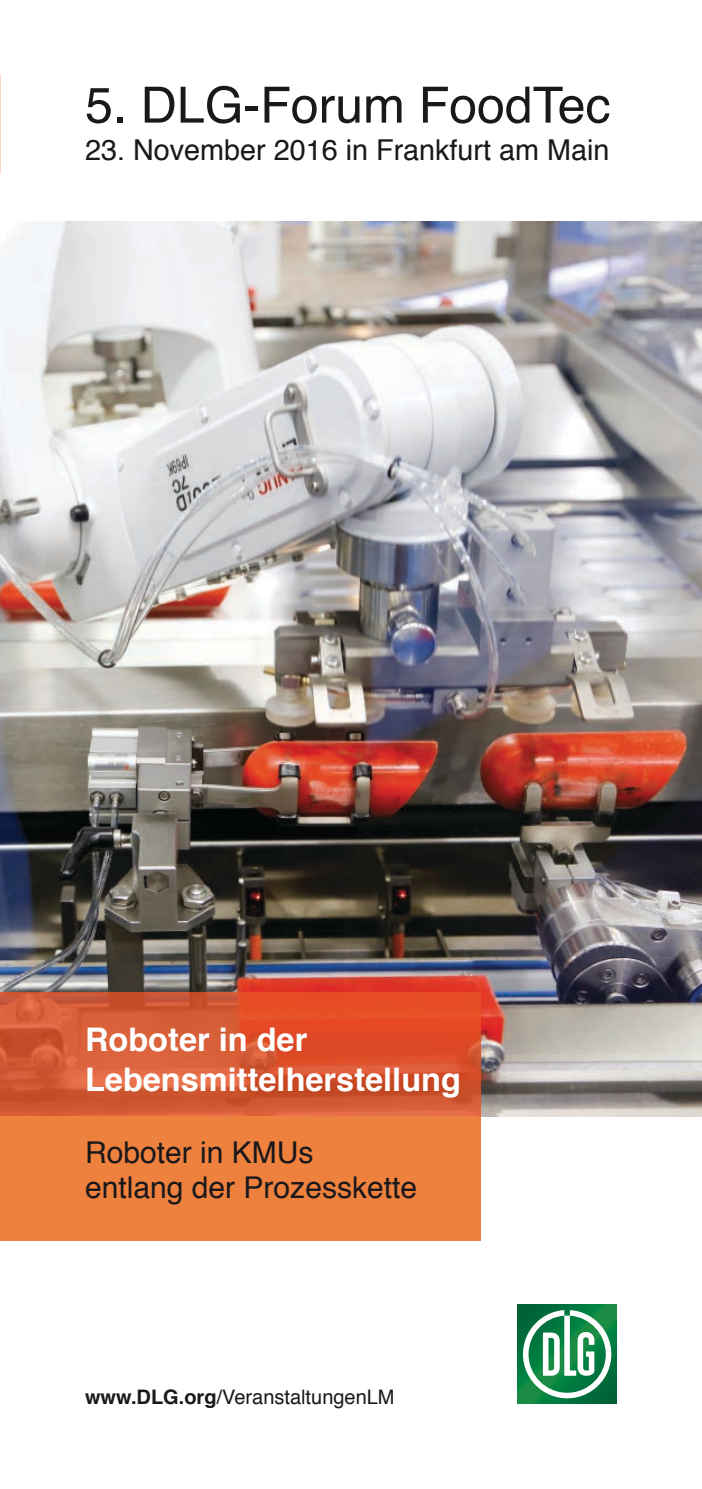
<style>
.page{position:relative;width:702px;height:1489px;background:#fff}
.page>*{position:absolute;margin:0;border:0;box-sizing:border-box;transform-origin:0 0}
.t1{font:50px "Helvetica";color:#1a181b}
.t2{font:700 32.5px/40px "Helvetica";color:#fff}
.t3{font:30px/35px "Helvetica";color:#1a181b}
.t4{font:28.75px "Helvetica";color:#1a181b}
.t5{font:20px "Helvetica";color:#1a181b}
.s1{font-weight:700}
</style>
<div class="page">
<img style="left:0;top:221px;width:702px;height:894px">
<svg style="left:517px;top:1304px;width:100px;height:99px;background:#04753d"></svg>
<svg style="left:523px;top:1309px;width:88px;height:89px"></svg>
<svg style="left:0;top:991px;width:480px;height:124px;background:#d75630"></svg>
<div style="left:0;top:1115px;width:480px;height:124px;background:#ee813d"></div>
<h1 class="t1" style="left:85px;top:66px;width:527px">5. DLG-Forum FoodTec</h1>
<p class="t4" style="left:85px;top:128px;width:526px">23. November 2016 in Frankfurt am Main</p>
<p class="t2" style="left:85px;top:1020px;width:377px">Roboter in der<br>Lebensmittelherstellung</p>
<p class="t3" style="left:85px;top:1136px;width:333px">Roboter in KMUs entlang der Prozesskette</p>
<p class="t5" style="left:85px;top:1381px;width:311px"><span class="s1">www.DLG.org</span>/VeranstaltungenLM</p>
</div>
